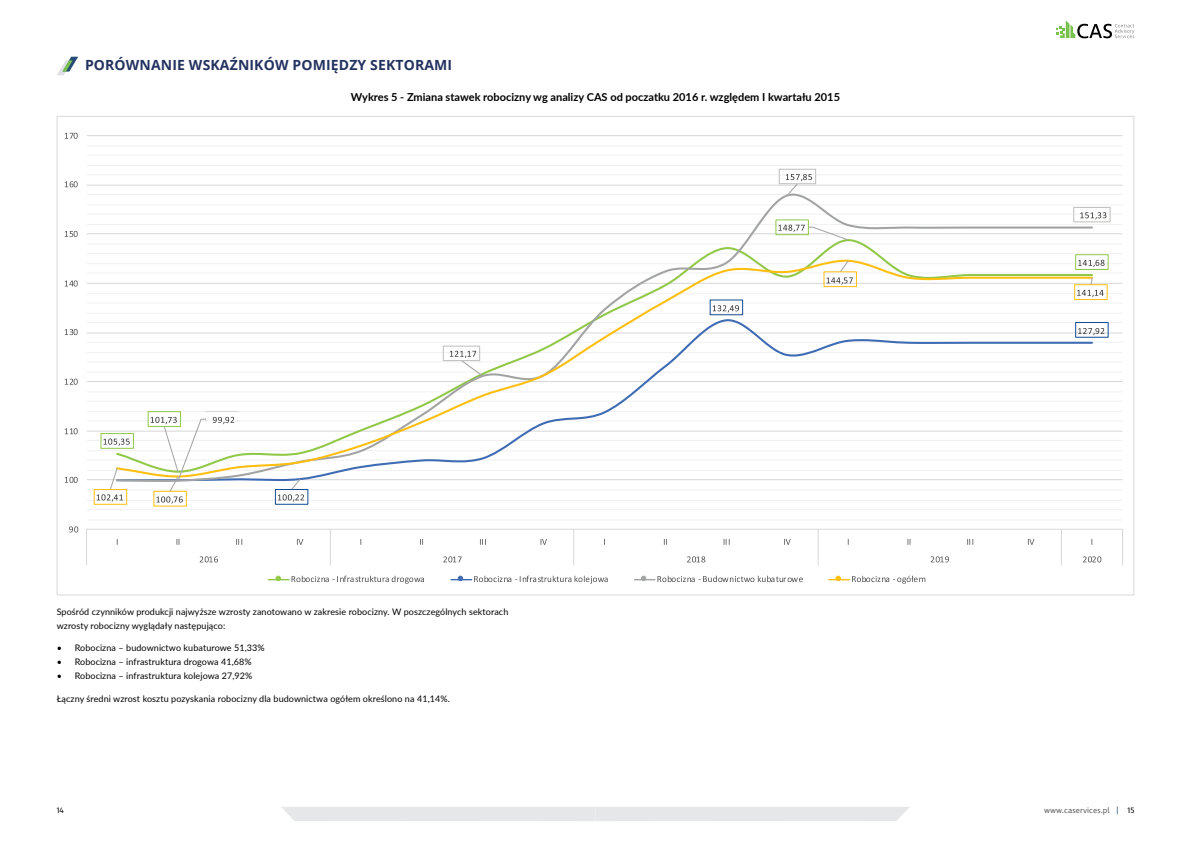
<style>
.page{position:relative;width:1191px;height:842px;background:#fff}
.page>*{position:absolute;margin:0;border:0;box-sizing:border-box;transform-origin:0 0}
.t1{font:700 14px "Open Sans";letter-spacing:.01em;color:#243260}
.t2{font:700 11px "Lato";color:#000}
.t3{font:9px/14px "Lato";letter-spacing:.01em;color:#000}
.t4{font:8px "Ingra";letter-spacing:.01em;color:#58595b}
.t5{font:8px "Ingra";color:#000}
.s1{color:#254d77}
.s2{color:#000}
</style>
<div class="page">
<div style="left:282px;top:807px;width:627px;height:14px;background:#e6e7e8"></div>
<svg style="left:1056px;top:20px;width:78px;height:18px"></svg>
<hr style="left:87px;top:519px;width:1035px;height:1px;background:#f1f1f1">
<hr style="left:87px;top:509px;width:1035px;height:1px;background:#f1f1f1">
<hr style="left:87px;top:500px;width:1035px;height:1px;background:#f1f1f1">
<hr style="left:87px;top:489px;width:1035px;height:1px;background:#f1f1f1">
<hr style="left:87px;top:470px;width:1035px;height:1px;background:#f1f1f1">
<hr style="left:87px;top:459px;width:1035px;height:2px;background:#f1f1f1">
<hr style="left:87px;top:450px;width:1035px;height:1px;background:#f1f1f1">
<hr style="left:87px;top:440px;width:1035px;height:1px;background:#f1f1f1">
<hr style="left:87px;top:420px;width:1035px;height:1px;background:#f1f1f1">
<hr style="left:87px;top:411px;width:1035px;height:1px;background:#f1f1f1">
<hr style="left:87px;top:401px;width:1035px;height:1px;background:#f1f1f1">
<hr style="left:87px;top:391px;width:1035px;height:1px;background:#f1f1f1">
<hr style="left:87px;top:372px;width:1035px;height:1px;background:#f1f1f1">
<hr style="left:87px;top:361px;width:1035px;height:1px;background:#f1f1f1">
<hr style="left:87px;top:352px;width:1035px;height:1px;background:#f1f1f1">
<hr style="left:87px;top:342px;width:1035px;height:1px;background:#f1f1f1">
<hr style="left:87px;top:322px;width:1035px;height:1px;background:#f1f1f1">
<hr style="left:87px;top:313px;width:1035px;height:1px;background:#f1f1f1">
<hr style="left:87px;top:302px;width:1035px;height:1px;background:#f1f1f1">
<hr style="left:87px;top:293px;width:1035px;height:1px;background:#f1f1f1">
<hr style="left:87px;top:272px;width:1035px;height:2px;background:#f1f1f1">
<hr style="left:87px;top:263px;width:1035px;height:1px;background:#f1f1f1">
<hr style="left:87px;top:253px;width:1035px;height:1px;background:#f1f1f1">
<hr style="left:87px;top:244px;width:1035px;height:1px;background:#f1f1f1">
<hr style="left:87px;top:224px;width:1035px;height:1px;background:#f1f1f1">
<hr style="left:87px;top:214px;width:1035px;height:1px;background:#f1f1f1">
<hr style="left:87px;top:204px;width:1035px;height:1px;background:#f1f1f1">
<hr style="left:87px;top:194px;width:1035px;height:1px;background:#f1f1f1">
<hr style="left:87px;top:174px;width:1035px;height:1px;background:#f1f1f1">
<hr style="left:87px;top:165px;width:1035px;height:1px;background:#f1f1f1">
<hr style="left:87px;top:155px;width:1035px;height:1px;background:#f1f1f1">
<hr style="left:87px;top:145px;width:1035px;height:1px;background:#f1f1f1">
<hr style="left:87px;top:479px;width:1035px;height:1px;background:#d8d8d8">
<hr style="left:87px;top:431px;width:1035px;height:1px;background:#d8d8d8">
<hr style="left:87px;top:381px;width:1035px;height:1px;background:#d8d8d8">
<hr style="left:87px;top:332px;width:1035px;height:1px;background:#d8d8d8">
<hr style="left:87px;top:283px;width:1035px;height:1px;background:#d8d8d8">
<hr style="left:87px;top:233px;width:1035px;height:1px;background:#d8d8d8">
<hr style="left:87px;top:185px;width:1035px;height:1px;background:#d8d8d8">
<hr style="left:87px;top:135px;width:1035px;height:1px;background:#d8d8d8">
<hr style="left:87px;top:529px;width:1035px;height:1px;background:#d8d8d8">
<svg style="left:86px;top:529px;width:1px;height:36px"></svg>
<svg style="left:330px;top:530px;width:1px;height:35px"></svg>
<svg style="left:573px;top:530px;width:1px;height:35px"></svg>
<svg style="left:817px;top:530px;width:1px;height:35px"></svg>
<svg style="left:1061px;top:530px;width:1px;height:35px"></svg>
<svg style="left:1122px;top:529px;width:1px;height:36px"></svg>
<svg style="left:116px;top:196px;width:977px;height:64px"></svg>
<svg style="left:163px;top:226px;width:686px;height:34px"></svg>
<div style="left:101px;top:433px;width:33px;height:16px;border:1px solid #91c848"></div>
<svg style="left:103px;top:439px;width:6px;height:6px"></svg>
<div style="left:775px;top:220px;width:33px;height:15px;border:1px solid #91c848"></div>
<svg style="left:778px;top:225px;width:26px;height:7px"></svg>
<div style="left:1075px;top:254px;width:33px;height:16px;border:1px solid #91c848"></div>
<svg style="left:1093px;top:260px;width:11px;height:7px"></svg>
<div style="left:275px;top:489px;width:33px;height:16px;border:1px solid #124b92"></div>
<svg style="left:278px;top:494px;width:26px;height:8px"></svg>
<div style="left:1075px;top:322px;width:33px;height:16px;border:1px solid #124b92"></div>
<svg style="left:1092px;top:328px;width:12px;height:7px"></svg>
<svg style="left:778px;top:169px;width:38px;height:27px"></svg>
<svg style="left:1073px;top:207px;width:37px;height:15px"></svg>
<svg style="left:109px;top:260px;width:983px;height:232px"></svg>
<div style="left:94px;top:489px;width:33px;height:16px;border:1px solid #febe10"></div>
<svg style="left:97px;top:494px;width:26px;height:8px"></svg>
<div style="left:153px;top:491px;width:34px;height:15px;border:1px solid #febe10"></div>
<svg style="left:156px;top:496px;width:27px;height:8px"></svg>
<div style="left:823px;top:271px;width:33px;height:16px;border:1px solid #febe10"></div>
<svg style="left:826px;top:277px;width:26px;height:8px"></svg>
<div style="left:1074px;top:284px;width:33px;height:16px;border:1px solid #febe10"></div>
<svg style="left:1077px;top:290px;width:26px;height:7px"></svg>
<svg style="left:69px;top:526px;width:9px;height:6px"></svg>
<svg style="left:65px;top:477px;width:13px;height:6px"></svg>
<svg style="left:65px;top:428px;width:13px;height:6px"></svg>
<svg style="left:65px;top:379px;width:13px;height:6px"></svg>
<svg style="left:65px;top:329px;width:13px;height:6px"></svg>
<svg style="left:65px;top:280px;width:13px;height:7px"></svg>
<svg style="left:65px;top:231px;width:13px;height:6px"></svg>
<svg style="left:65px;top:181px;width:13px;height:6px"></svg>
<svg style="left:65px;top:133px;width:13px;height:6px"></svg>
<svg style="left:176px;top:539px;width:4px;height:6px"></svg>
<svg style="left:236px;top:539px;width:6px;height:6px"></svg>
<svg style="left:297px;top:539px;width:6px;height:6px"></svg>
<svg style="left:420px;top:539px;width:3px;height:6px"></svg>
<svg style="left:480px;top:539px;width:6px;height:6px"></svg>
<svg style="left:540px;top:539px;width:7px;height:6px"></svg>
<svg style="left:664px;top:539px;width:3px;height:6px"></svg>
<svg style="left:723px;top:539px;width:7px;height:6px"></svg>
<svg style="left:784px;top:539px;width:6px;height:6px"></svg>
<svg style="left:907px;top:539px;width:3px;height:6px"></svg>
<svg style="left:967px;top:539px;width:6px;height:6px"></svg>
<svg style="left:1028px;top:539px;width:6px;height:6px"></svg>
<svg style="left:200px;top:556px;width:18px;height:6px"></svg>
<svg style="left:443px;top:556px;width:18px;height:6px"></svg>
<svg style="left:687px;top:556px;width:18px;height:6px"></svg>
<svg style="left:930px;top:556px;width:19px;height:6px"></svg>
<svg style="left:1083px;top:556px;width:18px;height:6px"></svg>
<svg style="left:268px;top:576px;width:156px;height:8px"></svg>
<svg style="left:451px;top:576px;width:156px;height:8px"></svg>
<svg style="left:634px;top:576px;width:168px;height:6px"></svg>
<svg style="left:829px;top:576px;width:96px;height:8px"></svg>
<svg style="left:57px;top:57px;width:21px;height:18px"></svg>
<h1 class="t1" style="left:85px;top:55px;width:369px">PORÓWNANIE WSKAŹNIKÓW POMIĘDZY SEKTORAMI</h1>
<p class="t2" style="left:351px;top:89px;width:491px">Wykres 5 - Zmiana stawek robocizny wg analizy CAS od poczatku 2016 r. względem I kwartału 2015</p>
<p class="t3" style="left:57px;top:604px;width:453px">Spośród czynników produkcji najwyższe wzrosty zanotowano w zakresie robocizny. W poszczególnych sektorach wzrosty robocizny wyglądały następująco:</p>
<p class="t3" style="left:57px;top:641px;width:209px">• Robocizna – budownictwo kubaturowe 51,33%</p>
<p class="t3" style="left:57px;top:655px;width:196px">• Robocizna – infrastruktura drogowa 41,68%</p>
<p class="t3" style="left:57px;top:669px;width:197px">• Robocizna – infrastruktura kolejowa 27,92%</p>
<p class="t3" style="left:57px;top:691px;width:395px">Łączny średni wzrost kosztu pozyskania robocizny dla budownictwa ogółem określono na 41,14%.</p>
<p class="t5" style="left:57px;top:805px;width:9px">14</p>
<p class="t4" style="left:1044px;top:805px;width:92px">www.caservices.pl <span class="s1">|</span> <span class="s2">15</span></p>
</div>
